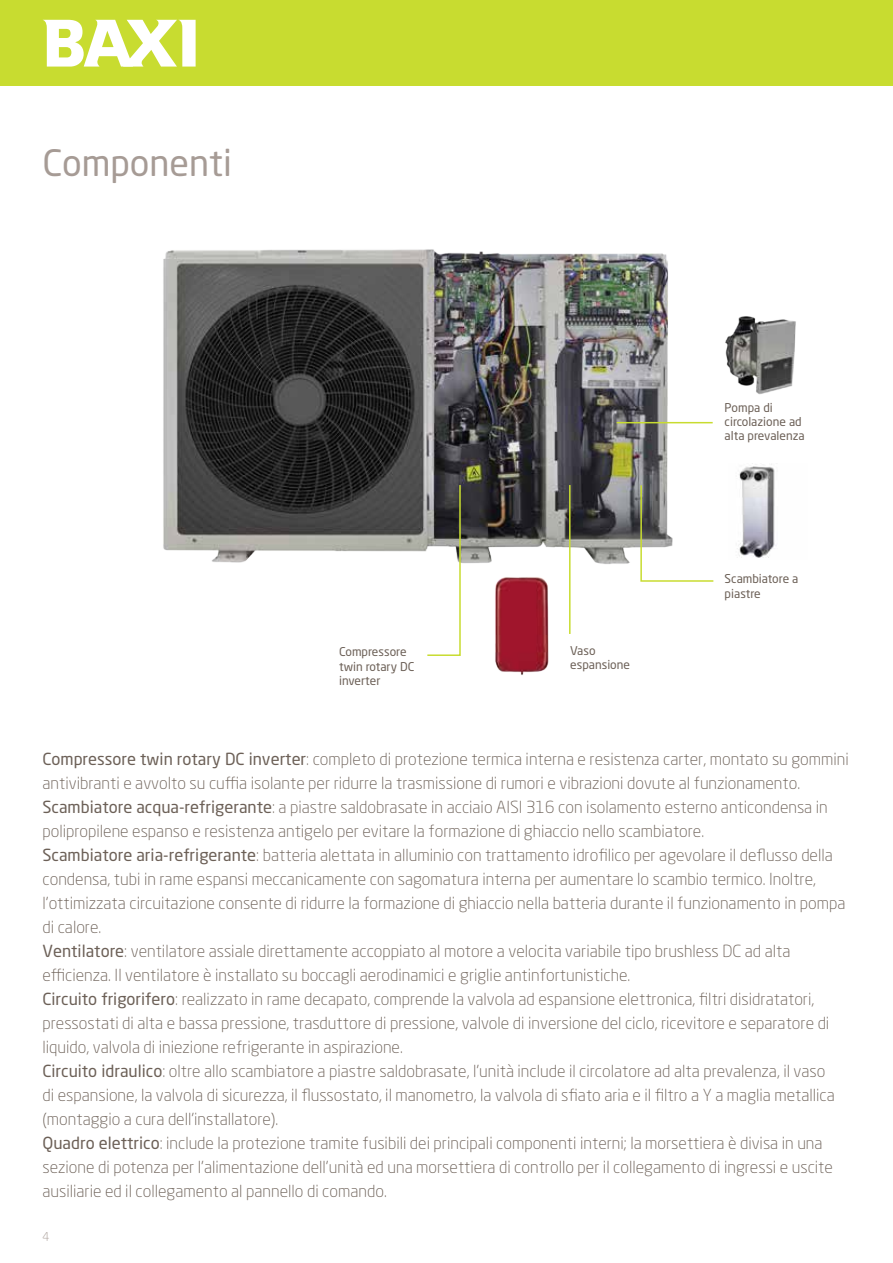
<style>
.page{position:relative;width:893px;height:1263px;background:#fff}
.page>*{position:absolute;margin:0;border:0;box-sizing:border-box;transform-origin:0 0}
.t1{font:36px "Neo Sans Pro";color:#a69b95}
.t2{font:300 16.5px/24px "Neo Sans Pro";color:#6c6057}
.t3{font:12px/14.4px "Neo Sans Pro";color:#6c6057}
.t4{font:300 12px "Neo Sans Pro";color:#a69b95}
.s1{font-weight:400}
</style>
<div class="page">
<div style="left:0;top:0;width:893px;height:85px;background:#c8dc30"></div>
<svg style="left:43px;top:20px;width:153px;height:47px"></svg>
<img style="left:163px;top:249px;width:513px;height:315px">
<hr style="left:617px;top:422px;width:96px;height:1px;background:#c8dc30">
<hr style="left:569px;top:485px;width:2px;height:149px;background:#c8dc30">
<svg style="left:640px;top:484px;width:74px;height:98px"></svg>
<svg style="left:426px;top:483px;width:35px;height:173px"></svg>
<img style="left:737px;top:463px;width:39px;height:95px">
<img style="left:725px;top:316px;width:71px;height:79px">
<img style="left:495px;top:577px;width:54px;height:98px">
<h1 class="t1" style="left:43px;top:141px;width:191px">Componenti</h1>
<p class="t3" style="left:339px;top:644px;width:77px">Compressore twin rotary DC inverter</p>
<p class="t3" style="left:570px;top:643px;width:61px">Vaso espansione</p>
<p class="t3" style="left:725px;top:400px;width:82px">Pompa di circolazione ad alta prevalenza</p>
<p class="t3" style="left:725px;top:571px;width:75px">Scambiatore a piastre</p>
<p class="t2" style="left:43px;top:746px;width:808px"><span class="s1">Compressore twin rotary DC inverter</span>: completo di protezione termica interna e resistenza carter, montato su gommini antivibranti e avvolto su cuffia isolante per ridurre la trasmissione di rumori e vibrazioni dovute al funzionamento.<br><span class="s1">Scambiatore acqua-refrigerante</span>: a piastre saldobrasate in acciaio AISI 316 con isolamento esterno anticondensa in polipropilene espanso e resistenza antigelo per evitare la formazione di ghiaccio nello scambiatore.<br><span class="s1">Scambiatore aria-refrigerante</span>: batteria alettata in alluminio con trattamento idrofilico per agevolare il deflusso della condensa, tubi in rame espansi meccanicamente con sagomatura interna per aumentare lo scambio termico. Inoltre, l’ottimizzata circuitazione consente di ridurre la formazione di ghiaccio nella batteria durante il funzionamento in pompa di calore.<br><span class="s1">Ventilatore</span>: ventilatore assiale direttamente accoppiato al motore a velocita variabile tipo brushless DC ad alta efficienza. Il ventilatore è installato su boccagli aerodinamici e griglie antinfortunistiche.<br><span class="s1">Circuito frigorifero</span>: realizzato in rame decapato, comprende la valvola ad espansione elettronica, filtri disidratatori, pressostati di alta e bassa pressione, trasduttore di pressione, valvole di inversione del ciclo, ricevitore e separatore di liquido, valvola di iniezione refrigerante in aspirazione.<br><span class="s1">Circuito idraulico</span>: oltre allo scambiatore a piastre saldobrasate, l’unità include il circolatore ad alta prevalenza, il vaso<br>di espansione, la valvola di sicurezza, il flussostato, il manometro, la valvola di sfiato aria e il filtro a Y a maglia metallica (montaggio a cura dell’installatore).<br><span class="s1">Quadro elettrico</span>: include la protezione tramite fusibili dei principali componenti interni; la morsettiera è divisa in una sezione di potenza per l’alimentazione dell’unità ed una morsettiera di controllo per il collegamento di ingressi e uscite ausiliarie ed il collegamento al pannello di comando.</p>
<p class="t4" style="left:43px;top:1229px;width:8px">4</p>
</div>
